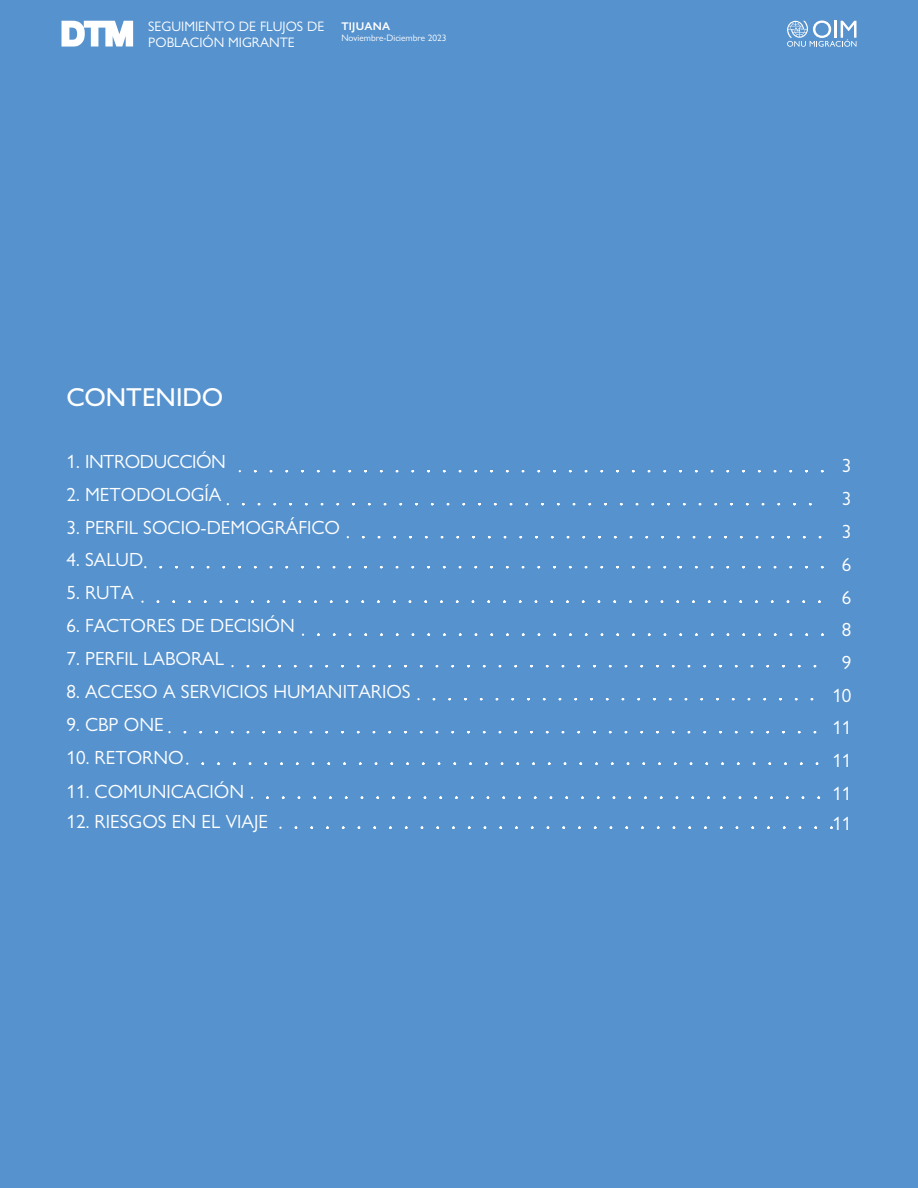
<style>
.page{position:relative;width:918px;height:1188px;background:#5692ce}
.page>*{position:absolute;margin:0;border:0;box-sizing:border-box;transform-origin:0 0}
.t1{font:500 26.1px "Gill Sans Nova";color:#fff}
.t2{font:19.05px/32.5px "Gill Sans Nova";color:#fff;text-align:justify}
.t3{font:19.05px "Gill Sans Nova";letter-spacing:-.025em;color:#fff}
.t4{font:13.8px/16.5px "Gill Sans Nova";color:#fff}
.t5{font:600 11.25px "Gill Sans Nova";letter-spacing:.025em;color:#fff}
.t6{font:9.3px "Gill Sans Nova";color:#fff}
</style>
<div class="page">
<svg style="left:787px;top:21px;width:69px;height:26px"></svg>
<svg style="left:62px;top:21px;width:71px;height:26px"></svg>
<svg style="left:240px;top:470px;width:583px;height:2px"></svg>
<svg style="left:228px;top:503px;width:584px;height:2px"></svg>
<svg style="left:187px;top:763px;width:632px;height:2px"></svg>
<svg style="left:348px;top:536px;width:474px;height:2px"></svg>
<svg style="left:252px;top:797px;width:569px;height:2px"></svg>
<svg style="left:280px;top:827px;width:553px;height:2px"></svg>
<svg style="left:145px;top:566px;width:678px;height:2px"></svg>
<svg style="left:142px;top:601px;width:679px;height:2px"></svg>
<svg style="left:418px;top:698px;width:396px;height:2px"></svg>
<svg style="left:303px;top:634px;width:520px;height:2px"></svg>
<svg style="left:169px;top:731px;width:648px;height:2px"></svg>
<svg style="left:232px;top:665px;width:585px;height:2px"></svg>
<p class="t4" style="left:148px;top:17px;width:178px">SEGUIMIENTO DE FLUJOS DE<br>POBLACIÓN MIGRANTE</p>
<p class="t5" style="left:341px;top:19px;width:50px">TIJUANA</p>
<p class="t6" style="left:341px;top:32px;width:107px">Noviembre-Diciembre 2023</p>
<h1 class="t1" style="left:67px;top:381px;width:158px">CONTENIDO</h1>
<p class="t3" style="left:67px;top:450px;width:161px">1. INTRODUCCIÓN</p>
<p class="t2" style="left:842px;top:450px;width:11px">3</p>
<p class="t2" style="left:67px;top:478px;width:156px">2. METODOLOGÍA</p>
<p class="t2" style="left:842px;top:482px;width:11px">3</p>
<p class="t2" style="left:67px;top:511px;width:275px">3. PERFIL SOCIO-DEMOGRÁFICO</p>
<p class="t2" style="left:842px;top:515px;width:11px">3</p>
<p class="t2" style="left:67px;top:543px;width:78px">4. SALUD</p>
<p class="t2" style="left:842px;top:548px;width:11px">6</p>
<p class="t2" style="left:67px;top:576px;width:69px">5. RUTA</p>
<p class="t2" style="left:842px;top:581px;width:11px">6</p>
<p class="t2" style="left:67px;top:609px;width:230px">6. FACTORES DE DECISIÓN</p>
<p class="t2" style="left:842px;top:614px;width:11px">8</p>
<p class="t2" style="left:67px;top:642px;width:159px">7. PERFIL LABORAL</p>
<p class="t2" style="left:842px;top:646px;width:11px">9</p>
<p class="t2" style="left:67px;top:675px;width:346px">8. ACCESO A SERVICIOS HUMANITARIOS</p>
<p class="t2" style="left:67px;top:708px;width:99px">9. CBP ONE</p>
<p class="t2" style="left:67px;top:741px;width:119px">10. RETORNO</p>
<p class="t2" style="left:67px;top:775px;width:179px">11. COMUNICACIÓN</p>
<p class="t2" style="left:832px;top:679px;width:21px">10<br>11<br>11<br>11</p>
<p class="t2" style="left:67px;top:805px;width:203px">12. RIESGOS EN EL VIAJE</p>
<p class="t2" style="left:832px;top:807px;width:21px">11</p>
</div>
